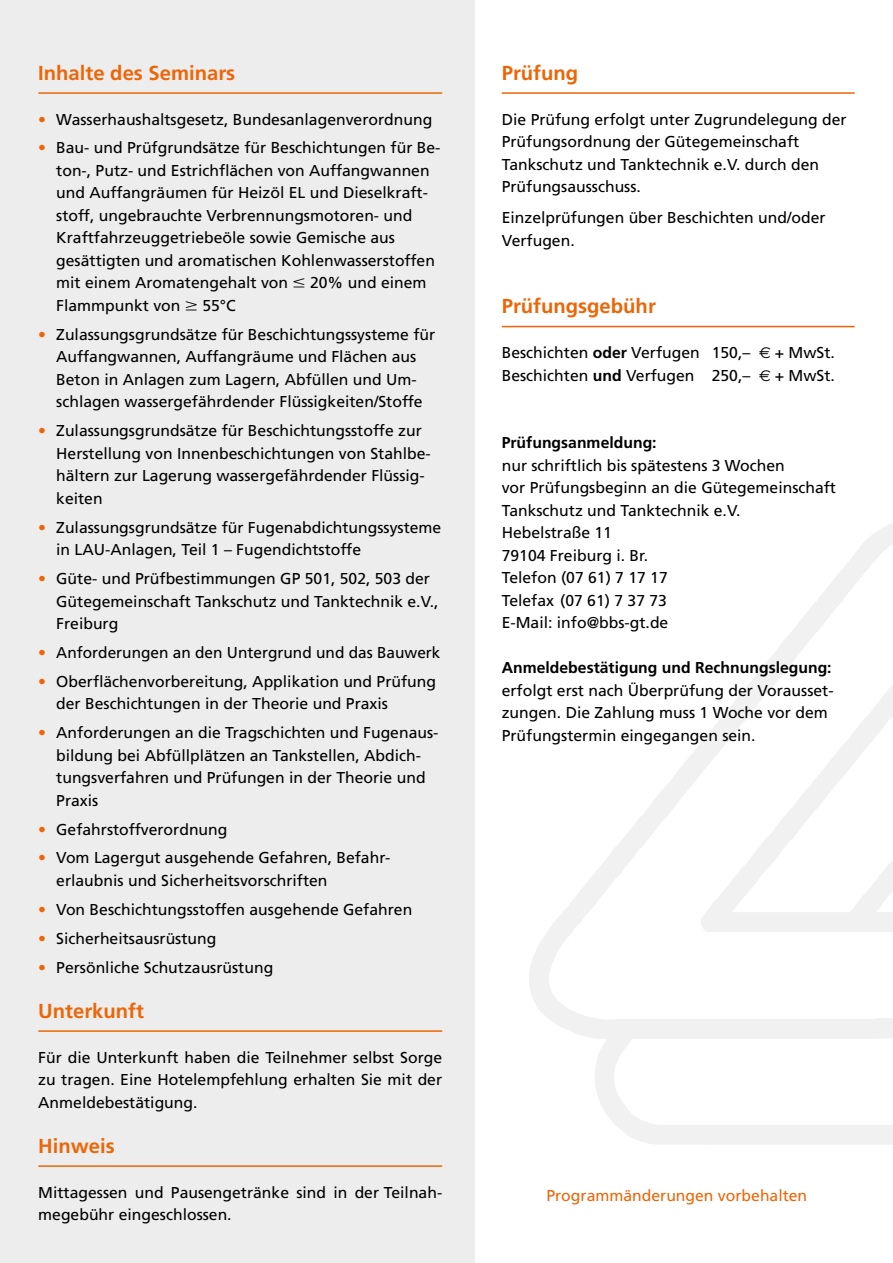
<style>
.page{position:relative;width:893px;height:1263px;background:#fff}
.page>*{position:absolute;margin:0;border:0;box-sizing:border-box;transform-origin:0 0}
.t1{font:700 20.25px "Frutiger";color:#ec6608}
.t2{font:15.75px/22.5px "Frutiger";color:#000}
.t3{font:700 15.75px "Frutiger";color:#000}
.t4{font:15.75px "Frutiger";color:#ec6608}
.s1{color:#ec6608}
.s2{font-family:"European Pi Two"}
.s3{font-weight:700}
.s4{font-family:"Euro Sans"}
</style>
<div class="page">
<div style="left:0;top:0;width:474px;height:1263px;background:#ededed"></div>
<hr style="left:38px;top:92px;width:404px;height:2px;background:#ec6608">
<hr style="left:38px;top:1030px;width:404px;height:2px;background:#ec6608">
<hr style="left:38px;top:1165px;width:404px;height:2px;background:#ec6608">
<svg style="left:529px;top:523px;width:364px;height:622px"></svg>
<hr style="left:502px;top:92px;width:353px;height:2px;background:#ec6608">
<hr style="left:502px;top:326px;width:353px;height:1px;background:#ec6608">
<p class="t1" style="left:502px;top:61px;width:78px">Prüfung</p>
<p class="t2" style="left:502px;top:108px;width:346px">Die Prüfung erfolgt unter Zugrundelegung der Prüfungsordnung der Gütegemeinschaft Tankschutz und Tanktechnik e.V. durch den Prüfungsausschuss.</p>
<p class="t2" style="left:502px;top:206px;width:325px">Einzelprüfungen über Beschichten und/oder<br>Verfugen.</p>
<p class="t1" style="left:38px;top:61px;width:198px">Inhalte des Seminars</p>
<p class="t2" style="left:38px;top:108px;width:396px"><span class="s1">•</span> Wasserhaushaltsgesetz, Bundesanlagenverordnung</p>
<p class="t2" style="left:56px;top:137px;width:386px;text-indent:-18px"><span class="s1">•</span> Bau- und Prüfgrundsätze für Beschichtungen für Be&shy;ton-, Putz- und Estrichflächen von Auffangwannen und Auffangräumen für Heizöl EL und Dieselkraft&shy;stoff, ungebrauchte Verbrennungsmotoren- und Kraftfahrzeuggetriebeöle sowie Gemische aus gesättigten und aromatischen Kohlenwasserstoffen mit einem Aromatengehalt von <span class="s2">m</span> 20% und einem Flammpunkt von <span class="s2">M</span> 55°C</p>
<p class="t2" style="left:38px;top:323px;width:398px;text-align:center"><span class="s1">•</span> Zulassungsgrundsätze für Beschichtungssysteme für Auffangwannen, Auffangräume und Flächen aus Beton in Anlagen zum Lagern, Abfüllen und Um&shy;schlagen wassergefährdender Flüssigkeiten/Stoffe</p>
<p class="t2" style="left:56px;top:419px;width:376px;text-indent:-18px"><span class="s1">•</span> Zulassungsgrundsätze für Beschichtungsstoffe zur Herstellung von Innenbeschichtungen von Stahlbe&shy;hältern zur Lagerung wassergefährdender Flüssig&shy;keiten</p>
<p class="t2" style="left:56px;top:516px;width:387px;text-indent:-18px"><span class="s1">•</span> Zulassungsgrundsätze für Fugenabdichtungssysteme in LAU-Anlagen, Teil 1 – Fugendichtstoffe</p>
<p class="t2" style="left:56px;top:567px;width:384px;text-indent:-18px"><span class="s1">•</span> Güte- und Prüfbestimmungen GP 501, 502, 503 der<br>Gütegemeinschaft Tankschutz und Tanktechnik e.V.,<br>Freiburg</p>
<p class="t2" style="left:38px;top:641px;width:404px"><span class="s1">•</span> Anforderungen an den Untergrund und das Bauwerk</p>
<p class="t2" style="left:56px;top:670px;width:381px;text-indent:-18px"><span class="s1">•</span> Oberflächenvorbereitung, Applikation und Prüfung der Beschichtungen in der Theorie und Praxis</p>
<p class="t2" style="left:56px;top:721px;width:384px;text-indent:-18px"><span class="s1">•</span> Anforderungen an die Tragschichten und Fugenaus&shy;bildung bei Abfüllplätzen an Tankstellen, Abdich&shy;tungsverfahren und Prüfungen in der Theorie und Praxis</p>
<p class="t2" style="left:38px;top:818px;width:191px"><span class="s1">•</span> Gefahrstoffverordnung</p>
<p class="t2" style="left:56px;top:846px;width:334px;text-indent:-18px"><span class="s1">•</span> Vom Lagergut ausgehende Gefahren, Befahr&shy;erlaubnis und Sicherheitsvorschriften</p>
<p class="t2" style="left:38px;top:898px;width:376px"><span class="s1">•</span> Von Beschichtungsstoffen ausgehende Gefahren</p>
<p class="t2" style="left:38px;top:927px;width:180px"><span class="s1">•</span> Sicherheitsausrüstung</p>
<p class="t2" style="left:38px;top:956px;width:237px"><span class="s1">•</span> Persönliche Schutzausrüstung</p>
<p class="t1" style="left:38px;top:999px;width:107px">Unterkunft</p>
<p class="t2" style="left:38px;top:1046px;width:405px;text-align:justify">Für die Unterkunft haben die Teilnehmer selbst Sorge zu tragen. Eine Hotelempfehlung erhalten Sie mit der Anmeldebestätigung.</p>
<p class="t1" style="left:38px;top:1134px;width:78px">Hinweis</p>
<p class="t2" style="left:38px;top:1181px;width:405px">Mittagessen und Pausengetränke sind in der Teilnah&shy;megebühr eingeschlossen.</p>
<p class="t4" style="left:546px;top:1186px;width:262px">Programmänderungen vorbehalten</p>
<p class="t1" style="left:502px;top:294px;width:156px">Prüfungsgebühr</p>
<p class="t2" style="left:502px;top:341px;width:335px">Beschichten <span class="s3">oder</span> Verfugen 150,– <span class="s4">E</span> + MwSt.<br>Beschichten <span class="s3">und</span> Verfugen 250,– <span class="s4">E</span> + MwSt.</p>
<p class="t3" style="left:502px;top:433px;width:156px">Prüfungsanmeldung:</p>
<p class="t2" style="left:502px;top:454px;width:336px">nur schriftlich bis spätestens 3 Wochen<br>vor Prüfungsbeginn an die Gütegemeinschaft<br>Tankschutz und Tanktechnik e.V.<br>Hebelstraße 11<br>79104 Freiburg i. Br.<br>Telefon (07 61) 7 17 17<br>Telefax (07 61) 7 37 73<br>E-Mail: info@bbs-gt.de</p>
<p class="t3" style="left:502px;top:658px;width:331px">Anmeldebestätigung und Rechnungslegung:</p>
<p class="t2" style="left:502px;top:679px;width:333px">erfolgt erst nach Überprüfung der Vorausset&shy;zungen. Die Zahlung muss 1 Woche vor dem<br>Prüfungstermin eingegangen sein.</p>
</div>
